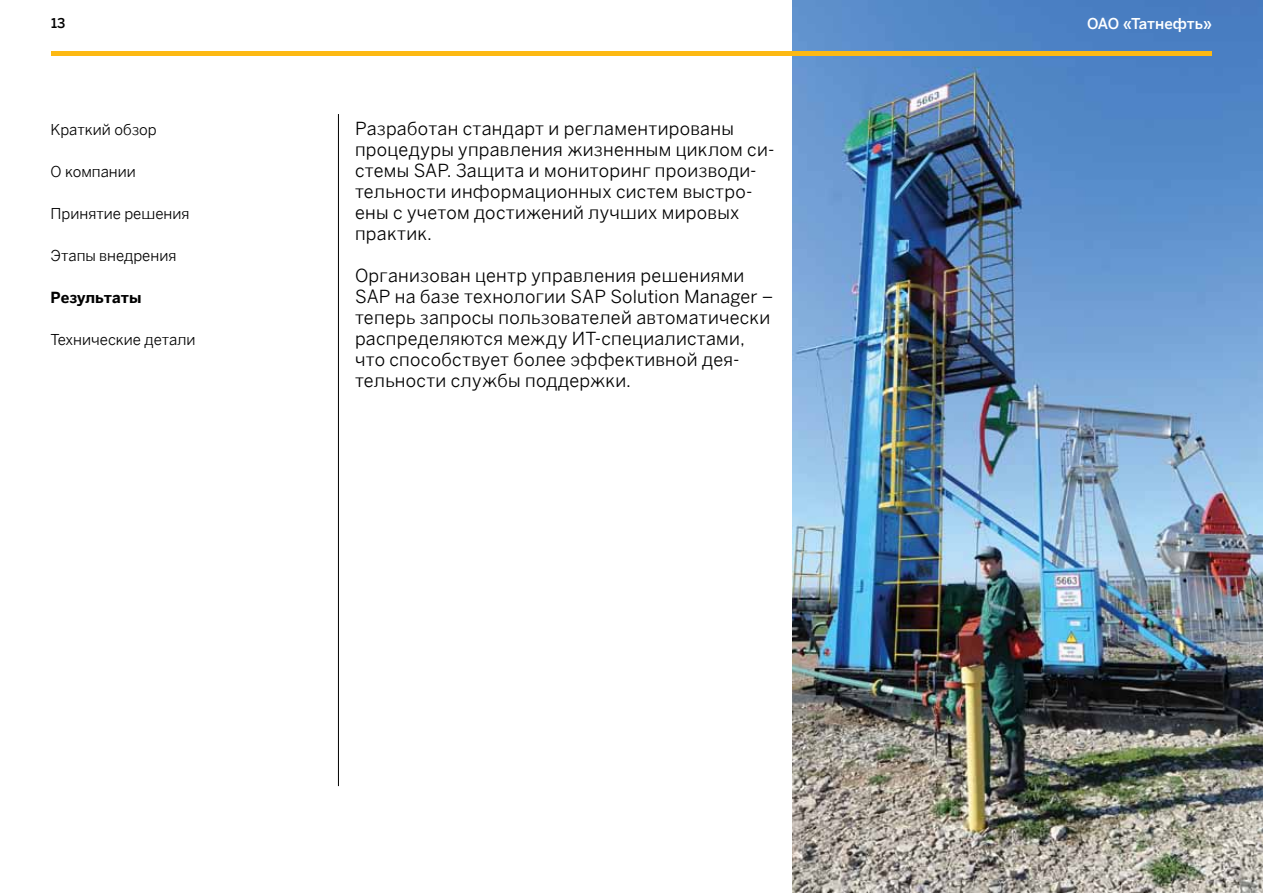
<style>
.page{position:relative;width:1263px;height:893px;background:#fff}
.page>*{position:absolute;margin:0;border:0;box-sizing:border-box;transform-origin:0 0}
.t1{font:18px/21px "Benton Sans";letter-spacing:.015em;color:#000}
.t2{font:15px "Benton Sans";color:#000}
.t3{font:500 15px "Benton Sans";color:#fff}
.t4{font:700 15px "Benton Sans";color:#000}
.t5{font:500 13.5px "Benton Sans";color:#000}
</style>
<div class="page">
<img style="left:792px;top:0;width:471px;height:893px">
<hr style="left:51px;top:51px;width:1161px;height:4px;background:#fdb913">
<hr style="left:338px;top:114px;width:1px;height:672px;background:#000">
<p class="t5" style="left:51px;top:13px;width:16px">13</p>
<p class="t3" style="left:1087px;top:12px;width:126px">ОАО «Татнефть»</p>
<p class="t2" style="left:51px;top:119px;width:108px">Краткий обзор</p>
<p class="t2" style="left:51px;top:161px;width:87px">О компании</p>
<p class="t2" style="left:51px;top:203px;width:140px">Принятие решения</p>
<p class="t2" style="left:51px;top:245px;width:127px">Этапы внедрения</p>
<p class="t4" style="left:51px;top:287px;width:92px">Результаты</p>
<p class="t2" style="left:51px;top:329px;width:146px">Технические детали</p>
<p class="t1" style="left:355px;top:117px;width:421px">Разработан стандарт и регламентированы процедуры управления жизненным циклом си&shy;стемы SAP. Защита и мониторинг производи&shy;тельности информационных систем выстро&shy;ены с учетом достижений лучших мировых практик.</p>
<p class="t1" style="left:355px;top:264px;width:420px">Организован центр управления решениями SAP на базе технологии SAP Solution Manager – теперь запросы пользователей автоматически распределяются между ИТ-специалистами, что способствует более эффективной дея&shy;тельности службы поддержки.</p>
</div>
